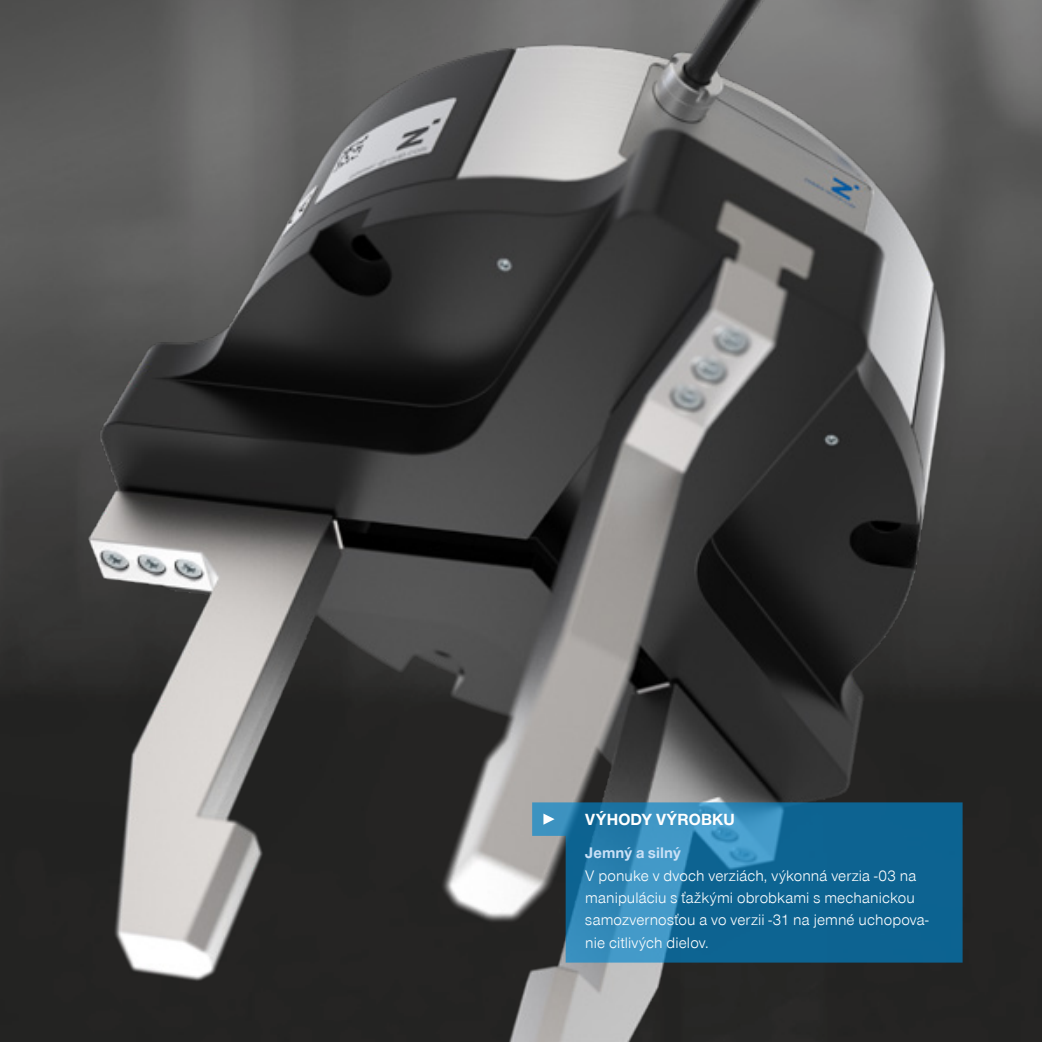
<style>
.page{position:relative;width:1042px;height:1042px;background:#fff}
.page>*{position:absolute;margin:0;border:0;box-sizing:border-box;transform-origin:0 0}
.CB_AF_Headline_9_5_1{font:700 16.62px "Zimmer Group Sans Global";letter-spacing:.01em;color:#fff}
.CB_AF_Fließtext_link{font:300 15.75px/22.4px "Zimmer Group Sans Global";letter-spacing:.01em;color:#fff}
.CB_AF_Fließtext_link-2{font:700 15.75px "Zimmer Group Sans Global";letter-spacing:.005em;color:#c9e0f6}
</style>
<div class="page">
<img style="left:0;top:0;width:1042px;height:1042px">
<svg style="left:532px;top:802px;width:430px;height:160px;fill:#0d6492"></svg>
<svg style="left:543px;top:813px;width:11px;height:12px"></svg>
<p class="CB_AF_Headline_9_5_1" style="left:585px;top:809px;width:151px">VÝHODY VÝROBKU</p>
<p class="CB_AF_Fließtext_link-2" style="left:585px;top:843px;width:97px">Jemný a silný</p>
<p class="CB_AF_Fließtext_link" style="left:585px;top:864px;width:345px">V ponuke v dvoch verziách, výkonná verzia -03 na manipuláciu s ťažkými obrobkami s mechanickou samozvernosťou a vo verzii -31 na jemné uchopova&shy;nie citlivých dielov.</p>
</div>
